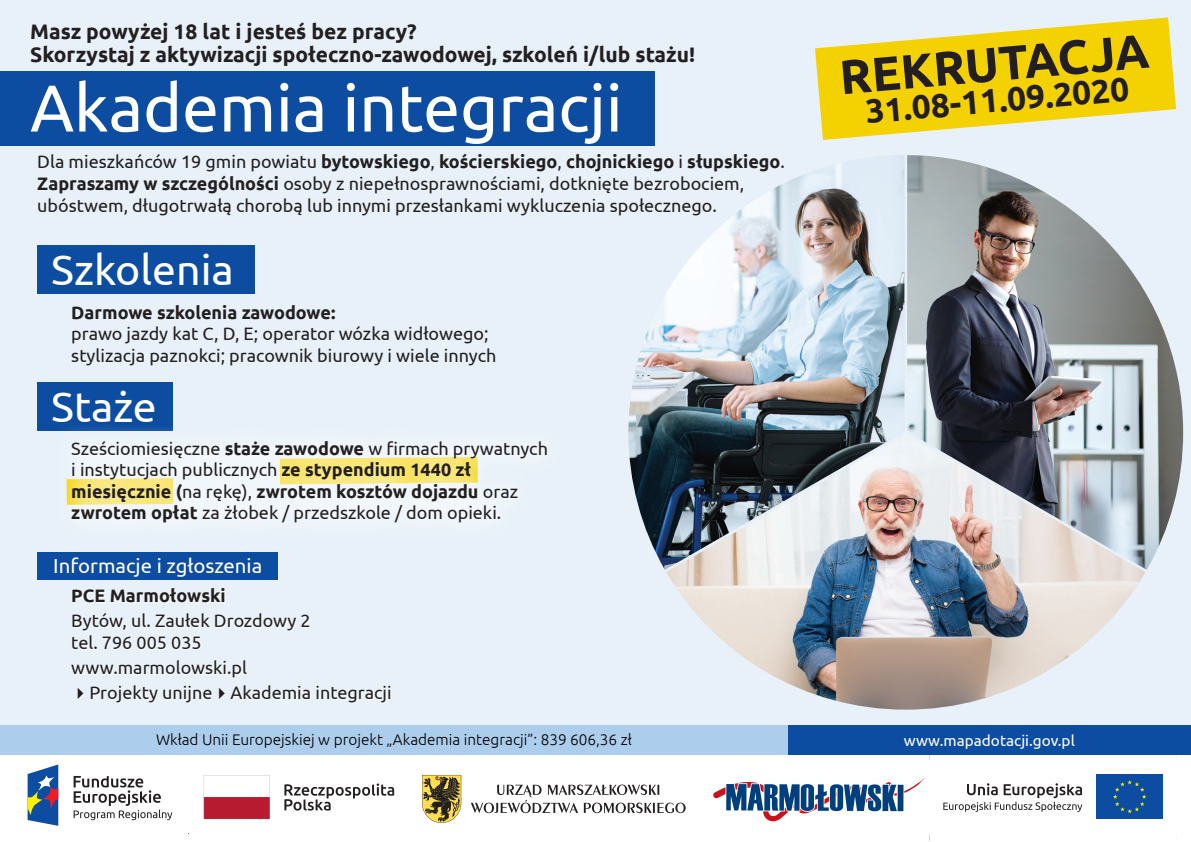
<style>
.page{position:relative;width:1191px;height:842px;background:#fff}
.page>*{position:absolute;margin:0;border:0;box-sizing:border-box;transform-origin:0 0}
.t1{font:66.1px "Ubuntu";color:#fff}
.t2{font:700 48px "Ubuntu";color:#231f20}
.t3{font:42.8px "Ubuntu";color:#fff}
.t4{font:700 33.5px "Ubuntu";color:#231f20}
.t5{font:700 21px "Ubuntu";color:#231f20}
.t6{font:20.3px "Ubuntu";color:#fff}
.t7{font:18px/21.6px "Ubuntu";color:#231f20}
.t8{font:700 18px "Ubuntu";color:#231f20}
.t9{font:300 15.4px "Ubuntu";color:#000}
.t10{font:15.4px "Ubuntu";color:#fff}
.s1{font-weight:700}
</style>
<div class="page">
<div style="left:0;top:0;width:1191px;height:725px;background:#e8f1f9"></div>
<div style="left:37px;top:246px;width:217px;height:48px;background:#0d4da1"></div>
<img style="left:907px;top:155px;width:276px;height:415px">
<img style="left:628px;top:155px;width:276px;height:415px">
<img style="left:666px;top:434px;width:479px;height:276px">
<div style="left:37px;top:382px;width:136px;height:48px;background:#0d4da1"></div>
<svg style="left:52px;top:429px;width:426px;height:88px;fill:#f2f6fb"></svg>
<svg style="left:28px;top:764px;width:30px;height:62px"></svg>
<svg style="left:74px;top:776px;width:98px;height:44px"></svg>
<div style="left:1096px;top:775px;width:66px;height:44px;background:#0d4da1"></div>
<svg style="left:1113px;top:780px;width:33px;height:33px"></svg>
<svg style="left:943px;top:783px;width:139px;height:29px"></svg>
<svg style="left:471px;top:784px;width:214px;height:29px"></svg>
<svg style="left:422px;top:775px;width:39px;height:48px;background:#98874a"></svg>
<svg style="left:713px;top:778px;width:211px;height:44px"></svg>
<svg style="left:284px;top:783px;width:110px;height:27px"></svg>
<svg style="left:204px;top:775px;width:66px;height:44px"></svg>
<div style="left:71px;top:587px;width:322px;height:117px;background:linear-gradient(to right,#edf4fa,#e8f1f9)"></div>
<div style="left:37px;top:552px;width:240px;height:27px;background:#0d4da1"></div>
<div style="left:0;top:71px;width:654px;height:75px;background:#0d4da1"></div>
<div style="left:788px;top:725px;width:403px;height:29px;background:#0d4da1"></div>
<div style="left:0;top:725px;width:788px;height:29px;background:#accdeb"></div>
<svg style="left:815px;top:17px;width:361px;height:123px;fill:#f4d202"></svg>
<p class="t5" style="left:30px;top:19px;width:388px">Masz powyżej 18 lat i jesteś bez pracy?</p>
<h1 class="t1" style="left:30px;top:68px;width:594px">Akademia integracji</h1>
<p class="t7" style="left:37px;top:151px;width:749px">Dla mieszkańców 19 gmin powiatu <span class="s1">bytowskiego</span>, <span class="s1">kościerskiego</span>, <span class="s1">chojnickiego</span> i <span class="s1">słupskiego</span>.<br><span class="s1">Zapraszamy w szczególności</span> osoby z niepełnosprawnościami, dotknięte bezrobociem, ubóstwem, długotrwałą chorobą lub innymi przesłankami wykluczenia społecznego.</p>
<p class="t5" style="left:30px;top:42px;width:666px">Skorzystaj z aktywizacji społeczno-zawodowej, szkoleń i/lub stażu!</p>
<h3 class="t3" style="left:51px;top:244px;width:184px">Szkolenia</h3>
<p class="t8" style="left:71px;top:301px;width:266px">Darmowe szkolenia zawodowe:</p>
<p class="t7" style="left:71px;top:322px;width:426px">prawo jazdy kat C, D, E; operator wózka widłowego; stylizacja paznokci; pracownik biurowy i wiele innych</p>
<h3 class="t3" style="left:51px;top:381px;width:107px">Staże</h3>
<p class="t7" style="left:71px;top:437px;width:478px">Sześciomiesięczne <span class="s1">staże zawodowe</span> w firmach prywatnych i instytucjach publicznych <span class="s1">ze stypendium 1440 zł miesięcznie (</span>na rękę), <span class="s1">zwrotem kosztów dojazdu</span> oraz <span class="s1">zwrotem opłat</span> za żłobek / przedszkole / dom opieki.</p>
<p class="t6" style="left:53px;top:553px;width:211px">Informacje i zgłoszenia</p>
<p class="t8" style="left:71px;top:585px;width:156px">PCE Marmołowski</p>
<p class="t7" style="left:71px;top:609px;width:241px">Bytów, ul. Zaułek Drozdowy 2 tel. 796 005 035</p>
<p class="t7" style="left:71px;top:656px;width:177px">www.marmolowski.pl</p>
<p class="t7" style="left:71px;top:681px;width:322px">✔Projekty unijne✔Akademia integracji</p>
<h2 class="t2" style="left:837px;top:48px;width:312px;rotate:-5deg">REKRUTACJA</h2>
<h3 class="t4" style="left:864px;top:91px;width:266px;rotate:-5deg">31.08-11.09.2020</h3>
<p class="t9" style="left:156px;top:730px;width:477px">Wkład Unii Europejskiej w projekt „Akademia integracji”: 839 606,36 zł</p>
<p class="t10" style="left:904px;top:731px;width:172px">www.mapadotacji.gov.pl</p>
</div>
